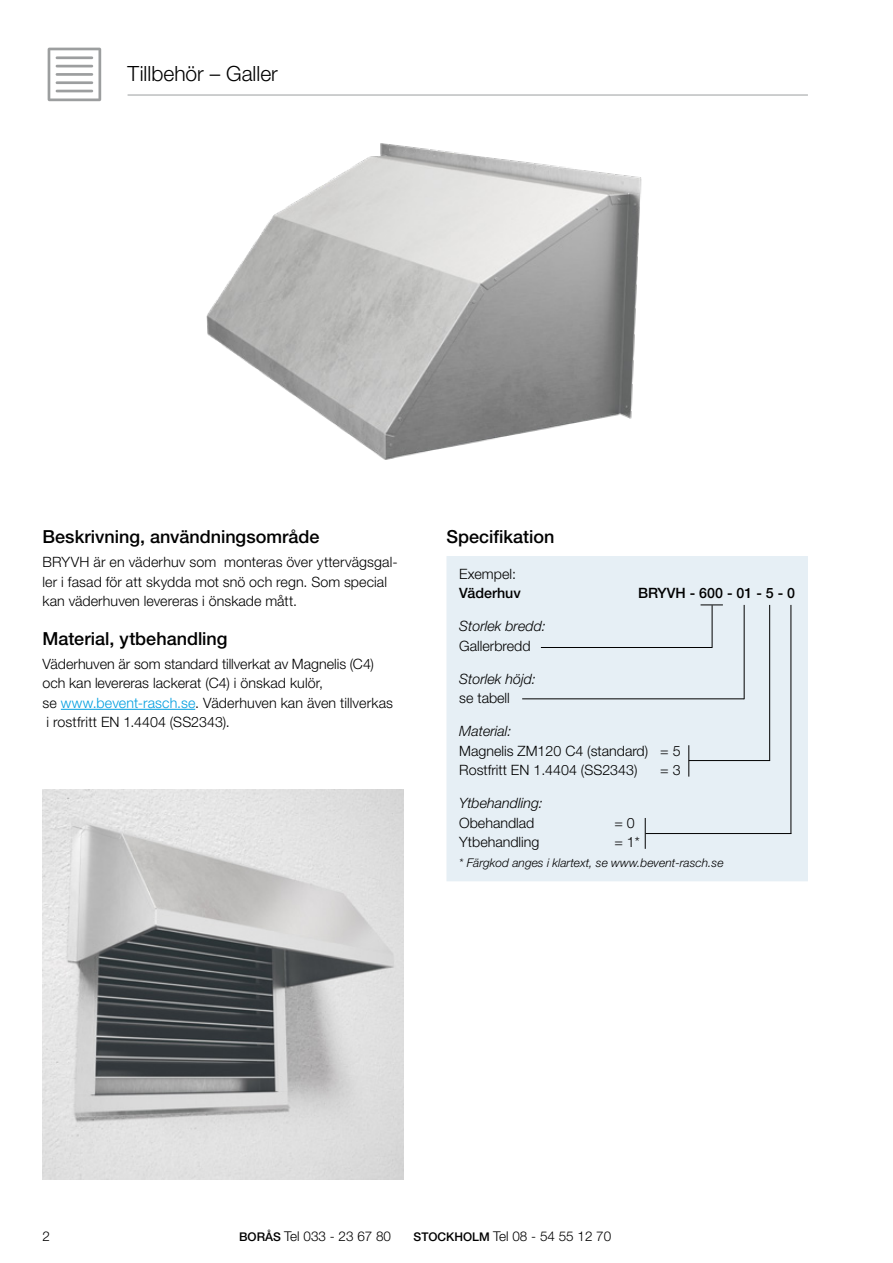
<style>
.page{position:relative;width:893px;height:1263px;background:#fff}
.page>*{position:absolute;margin:0;border:0;box-sizing:border-box;transform-origin:0 0}
.t1{font:300 21px "Helvetica Neue LT Std";color:#000}
.t2{font:500 18px "Helvetica Neue LT Std";color:#000}
.t3{font:300 14.25px/19.5px "Helvetica Neue LT Std";color:#000}
.t4{font:italic 300 14.25px "Helvetica Neue LT Std";color:#000}
.t5{font:500 14.25px "Helvetica Neue LT Std";color:#000}
.t6{font:300 13.5px "Helvetica Neue LT Std";color:#000}
.t7{font:italic 300 12px "Helvetica Neue LT Std";color:#000}
.s1{color:#009ee0}
.s2{font-weight:500;font-size:12px}
</style>
<div class="page">
<svg style="left:48px;top:48px;width:53px;height:53px"></svg>
<hr style="left:56px;top:56px;width:37px;height:3px;background:#9c9e9f">
<hr style="left:56px;top:65px;width:37px;height:2px;background:#9c9e9f">
<hr style="left:56px;top:73px;width:37px;height:3px;background:#9c9e9f">
<hr style="left:56px;top:81px;width:37px;height:3px;background:#9c9e9f">
<hr style="left:56px;top:90px;width:37px;height:2px;background:#9c9e9f">
<hr style="left:128px;top:95px;width:680px;height:1px;background:#9c9e9f">
<img style="left:206px;top:143px;width:436px;height:317px">
<img style="left:43px;top:789px;width:361px;height:390px">
<hr style="left:61px;top:709px;width:134px;height:1px;background:#009ee0">
<div style="left:446px;top:556px;width:362px;height:325px;background:#e6eff5"></div>
<svg style="left:701px;top:604px;width:22px;height:1px"></svg>
<hr style="left:522px;top:698px;width:222px;height:1px;background:#000">
<hr style="left:744px;top:605px;width:1px;height:94px;background:#000">
<hr style="left:790px;top:605px;width:1px;height:229px;background:#000">
<hr style="left:688px;top:745px;width:1px;height:32px;background:#000">
<hr style="left:769px;top:605px;width:1px;height:156px;background:#000">
<hr style="left:712px;top:605px;width:1px;height:43px;background:#000">
<hr style="left:541px;top:647px;width:171px;height:1px;background:#000">
<hr style="left:689px;top:760px;width:81px;height:1px;background:#000">
<hr style="left:645px;top:818px;width:1px;height:31px;background:#000">
<hr style="left:646px;top:833px;width:145px;height:1px;background:#000">
<h1 class="t1" style="left:128px;top:61px;width:152px">Tillbehör – Galler</h1>
<p class="t2" style="left:43px;top:526px;width:279px">Beskrivning, användningsområde</p>
<p class="t3" style="left:43px;top:552px;width:357px">BRYVH är en väderhuv som monteras över yttervägsgal&shy;ler i fasad för att skydda mot snö och regn. Som special kan väderhuven levereras i önskade mått.</p>
<p class="t2" style="left:43px;top:628px;width:187px">Material, ytbehandling</p>
<p class="t3" style="left:43px;top:654px;width:352px">Väderhuven är som standard tillverkat av Magnelis (C4) och kan levereras lackerat (C4) i önskad kulör,<br>se <span class="s1">www.bevent-rasch.se</span>. Väderhuven kan även tillverkas i rostfritt EN 1.4404 (SS2343).</p>
<p class="t2" style="left:446px;top:526px;width:110px">Specifikation</p>
<p class="t3" style="left:459px;top:564px;width:58px">Exempel:</p>
<p class="t5" style="left:459px;top:585px;width:63px">Väderhuv</p>
<p class="t5" style="left:638px;top:585px;width:159px">BRYVH - 600 - 01 - 5 - 0</p>
<p class="t4" style="left:459px;top:618px;width:88px">Storlek bredd:</p>
<p class="t3" style="left:459px;top:636px;width:73px">Gallerbredd</p>
<p class="t4" style="left:459px;top:670px;width:78px">Storlek höjd:</p>
<p class="t3" style="left:459px;top:688px;width:52px">se tabell</p>
<p class="t4" style="left:459px;top:723px;width:54px">Material:</p>
<p class="t3" style="left:459px;top:741px;width:223px">Magnelis ZM120 C4 (standard) = 5<br>Rostfritt EN 1.4404 (SS2343)</p>
<p class="t3" style="left:660px;top:760px;width:22px">= 3</p>
<p class="t4" style="left:459px;top:795px;width:85px">Ytbehandling:</p>
<p class="t3" style="left:459px;top:813px;width:77px">Obehandlad</p>
<p class="t3" style="left:614px;top:813px;width:22px">= 0</p>
<p class="t3" style="left:459px;top:832px;width:82px">Ytbehandling</p>
<p class="t3" style="left:614px;top:832px;width:27px">= 1*</p>
<p class="t7" style="left:459px;top:855px;width:266px">* Färgkod anges i klartext, se www.bevent-rasch.se</p>
<p class="t6" style="left:43px;top:1228px;width:9px">2</p>
<p class="t6" style="left:239px;top:1228px;width:153px"><span class="s2">BORÅS</span> Tel 033 - 23 67 80</p>
<p class="t6" style="left:414px;top:1228px;width:199px"><span class="s2">STOCKHOLM</span> Tel 08 - 54 55 12 70</p>
</div>
